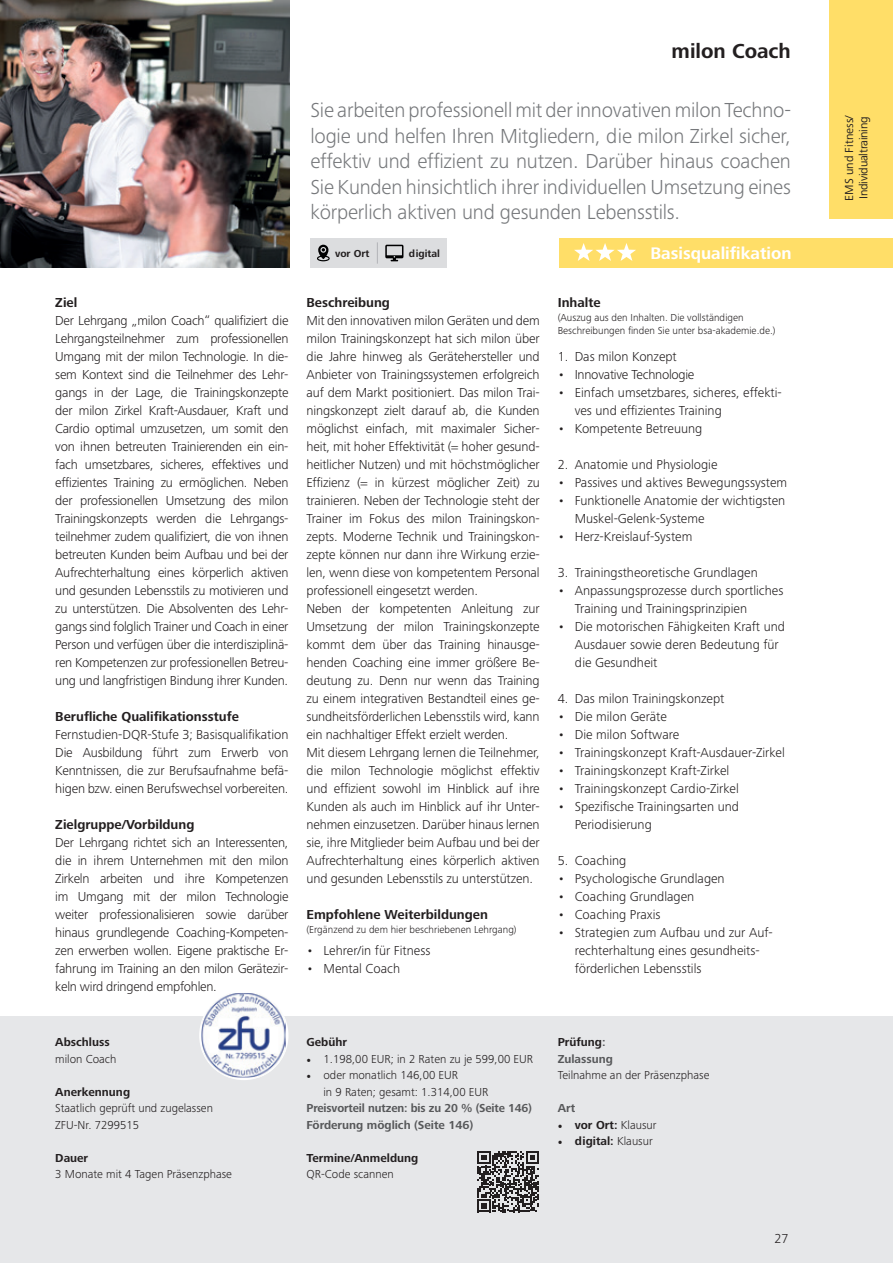
<style>
.page{position:relative;width:893px;height:1263px;background:#fff}
.page>*{position:absolute;margin:0;border:0;box-sizing:border-box;transform-origin:0 0}
.t1{font:300 21px/25.5px "Frutiger Next Pro";letter-spacing:-.01em;color:#76787b;text-align:justify}
.t2{font:700 21px "Frutiger Next Pro";color:#231f20}
.t3{font:700 17.4px "Frutiger Next Pro";color:#fff}
.t4{font:300 13.5px/18px "Frutiger Next Pro";letter-spacing:-.01em;color:#231f20}
.t5{font:700 13.5px "Frutiger Next Pro";color:#231f20}
.t6{font:300 12px/16.5px "Frutiger Next Pro";color:#231f20}
.t7{font:700 12px/16.5px "Frutiger Next Pro";color:#57585a}
.t8{font:700 12px "Frutiger Next Pro";color:#231f20}
.t9{font:12px/14.4px "Frutiger Next Pro";letter-spacing:-.02em;color:#231f20}
.t10{font:300 10.5px/13.5px "Frutiger Next Pro";color:#231f20}
.t11{font:700 10.5px "Frutiger Next Pro";color:#231f20}
.s1{font-family:"Minion Pro";font-weight:400}
.s2{color:#231f20}
.s3{font-family:"Minion Pro"}
.s4{font-weight:300}
</style>
<div class="page">
<div style="left:0;top:1016px;width:893px;height:247px;background:#e6e7e9"></div>
<img style="left:0;top:0;width:289px;height:268px">
<svg style="left:199px;top:991px;width:89px;height:89px"></svg>
<img style="left:201px;top:993px;width:85px;height:84px">
<svg style="left:477px;top:1151px;width:62px;height:61px"></svg>
<div style="left:559px;top:238px;width:334px;height:30px;background:#ffde68"></div>
<svg style="left:574px;top:243px;width:62px;height:18px"></svg>
<div style="left:310px;top:238px;width:136px;height:30px;background:#dcdddf"></div>
<svg style="left:385px;top:245px;width:18px;height:16px"></svg>
<svg style="left:377px;top:242px;width:1px;height:22px"></svg>
<svg style="left:317px;top:245px;width:13px;height:16px"></svg>
<div style="left:829px;top:0;width:64px;height:219px;background:#ffde68"></div>
<p class="t5" style="left:55px;top:295px;width:24px">Ziel</p>
<p class="t4" style="left:55px;top:312px;width:235px;text-align:justify">Der Lehrgang „milon Coach“ qualifiziert die Lehrgangsteilnehmer zum professionellen Umgang mit der milon Technologie. In die&shy;sem Kontext sind die Teilnehmer des Lehr&shy;gangs in der Lage, die Trainingskonzepte der milon Zirkel Kraft-Ausdauer, Kraft und Cardio optimal umzusetzen, um somit den von ihnen betreuten Trainierenden ein ein&shy;fach umsetzbares, sicheres, effektives und effizientes Training zu ermöglichen. Neben der professionellen Umsetzung des milon Trainingskonzepts werden die Lehrgangs&shy;teilnehmer zudem qualifiziert, die von ihnen betreuten Kunden beim Aufbau und bei der Aufrechterhaltung eines körperlich aktiven und gesunden Lebensstils zu motivieren und zu unterstützen. Die Absolventen des Lehr&shy;gangs sind folglich Trainer und Coach in einer Person und verfügen über die interdisziplinä&shy;ren Kompetenzen zur professionellen Betreu&shy;ung und langfristigen Bindung ihrer Kunden.</p>
<p class="t5" style="left:55px;top:709px;width:185px">Berufliche Qualifikationsstufe</p>
<p class="t4" style="left:55px;top:726px;width:235px;text-align:justify">Fernstudien-DQR-Stufe 3; Basisqualifikation Die Ausbildung führt zum Erwerb von Kenntnissen, die zur Berufsaufnahme befä&shy;higen bzw. einen Berufswechsel vorbereiten.</p>
<p class="t5" style="left:55px;top:817px;width:141px">Zielgruppe/Vorbildung</p>
<p class="t4" style="left:55px;top:834px;width:235px;text-align:justify">Der Lehrgang richtet sich an Interessenten, die in ihrem Unternehmen mit den milon Zirkeln arbeiten und ihre Kompetenzen im Umgang mit der milon Technologie weiter professionalisieren sowie darüber hinaus grundlegende Coaching-Kompeten&shy;zen erwerben wollen. Eigene praktische Er&shy;fahrung im Training an den milon Gerätezir&shy;keln wird dringend empfohlen.</p>
<p class="t8" style="left:55px;top:1035px;width:56px">Abschluss</p>
<p class="t6" style="left:55px;top:1050px;width:63px">milon Coach</p>
<p class="t8" style="left:55px;top:1085px;width:76px">Anerkennung</p>
<p class="t6" style="left:55px;top:1100px;width:159px">Staatlich geprüft und zugelassen<br>ZFU-Nr. 7299515</p>
<p class="t8" style="left:55px;top:1151px;width:35px">Dauer</p>
<p class="t6" style="left:55px;top:1166px;width:178px">3 Monate mit 4 Tagen Präsenzphase</p>
<h1 class="t2" style="left:672px;top:39px;width:121px">milon Coach</h1>
<p class="t1" style="left:310px;top:97px;width:482px">Sie arbeiten professionell mit der innovativen milon Techno&shy;logie und helfen Ihren Mitgliedern, die milon Zirkel sicher, effektiv und effizient zu nutzen. Darüber hinaus coachen Sie Kunden hinsichtlich ihrer individuellen Umsetzung eines körperlich aktiven und gesunden Lebensstils.</p>
<p class="t11" style="left:335px;top:247px;width:36px">vor Ort</p>
<p class="t11" style="left:409px;top:247px;width:33px">digital</p>
<p class="t3" style="left:650px;top:243px;width:143px">Basisqualifikation</p>
<p class="t5" style="left:306px;top:295px;width:85px">Beschreibung</p>
<p class="t4" style="left:306px;top:312px;width:235px">Mit den innovativen milon Geräten und dem milon Trainingskonzept hat sich milon über die Jahre hinweg als Gerätehersteller und Anbieter von Trainingssystemen erfolgreich auf dem Markt positioniert. Das milon Trai&shy;ningskonzept zielt darauf ab, die Kunden möglichst einfach, mit maximaler Sicher&shy;heit, mit hoher Effektivität (= hoher gesund&shy;heitlicher Nutzen) und mit höchstmöglicher Effizienz (= in kürzest möglicher Zeit) zu trainieren. Neben der Technologie steht der Trainer im Fokus des milon Trainingskon&shy;zepts. Moderne Technik und Trainingskon&shy;zepte können nur dann ihre Wirkung erzie&shy;len, wenn diese von kompetentem Personal professionell eingesetzt werden.<br>Neben der kompetenten Anleitung zur Umsetzung der milon Trainingskonzepte kommt dem über das Training hinausge&shy;henden Coaching eine immer größere Be&shy;deutung zu. Denn nur wenn das Training zu einem integrativen Bestandteil eines ge&shy;sundheitsförderlichen Lebensstils wird, kann ein nachhaltiger Effekt erzielt werden.<br>Mit diesem Lehrgang lernen die Teilnehmer, die milon Technologie möglichst effektiv und effizient sowohl im Hinblick auf ihre Kunden als auch im Hinblick auf ihr Unter&shy;nehmen einzusetzen. Darüber hinaus lernen sie, ihre Mitglieder beim Aufbau und bei der Aufrechterhaltung eines körperlich aktiven und gesunden Lebensstils zu unterstützen.</p>
<p class="t5" style="left:306px;top:907px;width:183px">Empfohlene Weiterbildungen</p>
<p class="t10" style="left:306px;top:923px;width:212px">(Ergänzend zu dem hier beschriebenen Lehrgang)</p>
<p class="t4" style="left:306px;top:942px;width:126px">• Lehrer/in für Fitness</p>
<p class="t4" style="left:306px;top:960px;width:95px">• Mental Coach</p>
<p class="t5" style="left:558px;top:295px;width:45px">Inhalte</p>
<p class="t10" style="left:558px;top:311px;width:219px">(Auszug aus den Inhalten. Die vollständigen<br>Beschreibungen finden Sie unter bsa-akademie.de.)</p>
<p class="t4" style="left:558px;top:347px;width:121px">1. Das milon Konzept</p>
<p class="t4" style="left:558px;top:365px;width:138px">• Innovative Technologie</p>
<p class="t4" style="left:575px;top:383px;width:209px;text-indent:-17px">• Einfach umsetzbares, sicheres, effekti&shy;ves und effizientes Training</p>
<p class="t4" style="left:558px;top:419px;width:146px">• Kompetente Betreuung</p>
<p class="t4" style="left:558px;top:455px;width:161px">2. Anatomie und Physiologie</p>
<p class="t4" style="left:558px;top:473px;width:231px">• Passives und aktives Bewegungssystem</p>
<p class="t4" style="left:575px;top:491px;width:212px;text-indent:-17px">• Funktionelle Anatomie der wichtigsten<br>Muskel-Gelenk-Systeme</p>
<p class="t4" style="left:558px;top:527px;width:136px">• Herz-Kreislauf-System</p>
<p class="t4" style="left:558px;top:563px;width:202px">3. Trainingstheoretische Grundlagen</p>
<p class="t4" style="left:575px;top:581px;width:210px;text-indent:-17px">• Anpassungsprozesse durch sportliches<br>Training und Trainingsprinzipien</p>
<p class="t4" style="left:575px;top:617px;width:212px;text-indent:-17px">• Die motorischen Fähigkeiten Kraft und<br>Ausdauer sowie deren Bedeutung für die Gesundheit</p>
<p class="t4" style="left:558px;top:689px;width:168px">4. Das milon Trainingskonzept</p>
<p class="t4" style="left:558px;top:707px;width:111px">• Die milon Geräte</p>
<p class="t4" style="left:558px;top:725px;width:123px">• Die milon Software</p>
<p class="t4" style="left:558px;top:743px;width:229px">• Trainingskonzept Kraft-Ausdauer-Zirkel</p>
<p class="t4" style="left:558px;top:761px;width:173px">• Trainingskonzept Kraft-Zirkel</p>
<p class="t4" style="left:558px;top:779px;width:183px">• Trainingskonzept Cardio-Zirkel</p>
<p class="t4" style="left:575px;top:797px;width:166px;text-indent:-17px">• Spezifische Trainingsarten und<br>Periodisierung</p>
<p class="t4" style="left:558px;top:851px;width:70px">5. Coaching</p>
<p class="t4" style="left:558px;top:869px;width:168px">• Psychologische Grundlagen</p>
<p class="t4" style="left:558px;top:887px;width:138px">• Coaching Grundlagen</p>
<p class="t4" style="left:558px;top:905px;width:104px">• Coaching Praxis</p>
<p class="t4" style="left:575px;top:923px;width:200px;text-indent:-17px">• Strategien zum Aufbau und zur Auf&shy;rechterhaltung eines gesundheits&shy;förderlichen Lebensstils</p>
<p class="t8" style="left:306px;top:1035px;width:42px">Gebühr</p>
<p class="t6" style="left:306px;top:1050px;width:228px"><span class="s1">•</span> 1.198,00 EUR; in 2 Raten zu je 599,00 EUR</p>
<p class="t6" style="left:323px;top:1067px;width:166px;text-indent:-17px"><span class="s1">•</span> oder monatlich 146,00 EUR<br>in 9 Raten; gesamt: 1.314,00 EUR</p>
<p class="t7" style="left:306px;top:1100px;width:227px">Preisvorteil nutzen: bis zu 20 % (Seite 146)<br>Förderung möglich (Seite 146)</p>
<p class="t8" style="left:306px;top:1151px;width:113px">Termine/Anmeldung</p>
<p class="t6" style="left:306px;top:1166px;width:89px">QR-Code scannen</p>
<p class="t7" style="left:558px;top:1034px;width:57px"><span class="s2">Prüfung</span>:<br>Zulassung</p>
<p class="t6" style="left:558px;top:1067px;width:153px">Teilnahme an der Präsenzphase</p>
<p class="t7" style="left:558px;top:1100px;width:19px">Art</p>
<p class="t8" style="left:558px;top:1118px;width:100px"><span class="s3">•</span> vor Ort: <span class="s4">Klausur</span></p>
<p class="t8" style="left:558px;top:1134px;width:97px"><span class="s3">•</span> digital: <span class="s4">Klausur</span></p>
<p class="t4" style="left:774px;top:1229px;width:16px">27</p>
<p class="t9" style="left:842px;top:201px;width:87px;rotate:-90deg">EMS und Fitness/<br>Individualtraining</p>
</div>
